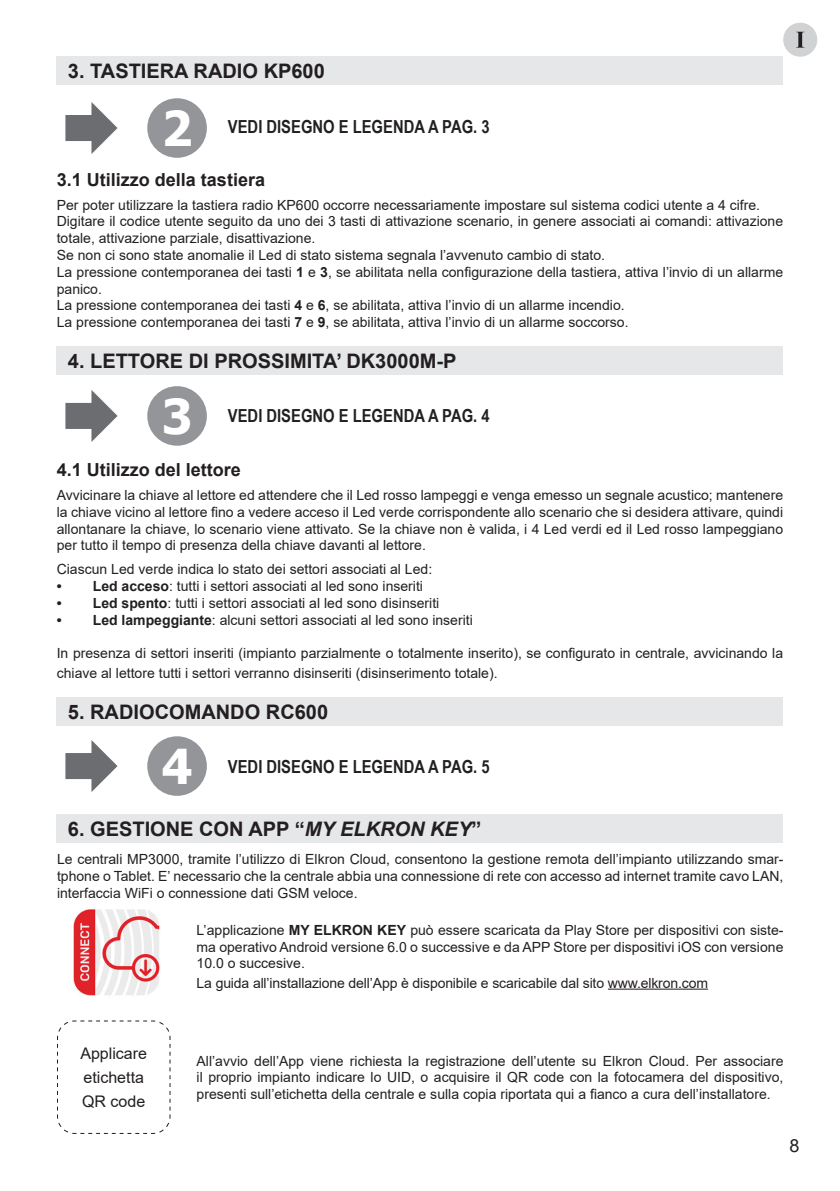
<style>
.page{position:relative;width:840px;height:1191px;background:#fff}
.page>*{position:absolute;margin:0;border:0;box-sizing:border-box;transform-origin:0 0}
.t1{font:700 48px "Tahoma";color:#fff}
.t2{font:700 20px "Arial";color:#231f20}
.t3{font:700 18px "Arial Narrow";color:#231f20}
.t4{font:700 18px "Arial";color:#231f20}
.t5{font:18px "Arial";color:#231f20}
.t6{font:16px "Arial";color:#231f20}
.t7{font:14px/16.8px "Arial";color:#231f20;text-align:justify}
.s1{font-weight:700}
.s2{font-style:italic}
</style>
<div class="page">
<div style="left:57px;top:814px;width:725px;height:28px;background:#e6e7e9"></div>
<div style="left:57px;top:697px;width:725px;height:29px;background:#e6e7e9"></div>
<div style="left:57px;top:346px;width:725px;height:29px;background:#e6e7e9"></div>
<div style="left:57px;top:57px;width:725px;height:28px;background:#e6e7e9"></div>
<svg style="left:65px;top:102px;width:52px;height:52px"></svg>
<svg style="left:65px;top:390px;width:52px;height:52px"></svg>
<svg style="left:65px;top:740px;width:52px;height:52px"></svg>
<div style="left:147px;top:98px;width:60px;height:60px;background:#939598;border-radius:50%"></div>
<div style="left:147px;top:386px;width:60px;height:60px;background:#939598;border-radius:50%"></div>
<div style="left:147px;top:736px;width:60px;height:60px;background:#939598;border-radius:50%"></div>
<hr style="left:607px;top:988px;width:100px;height:1px;background:#231f20">
<img style="left:73px;top:909px;width:87px;height:87px">
<svg style="left:57px;top:1020px;width:114px;height:114px"></svg>
<div style="left:782px;top:23px;width:34px;height:34px;background:#d1d2d4;border-radius:50%"></div>
<svg style="left:796px;top:32px;width:8px;height:16px"></svg>
<p class="t2" style="left:68px;top:57px;width:258px">3. TASTIERA RADIO KP600</p>
<p class="t1" style="left:162px;top:95px;width:32px">2</p>
<p class="t3" style="left:228px;top:113px;width:263px">VEDI DISEGNO E LEGENDA A PAG. 3</p>
<p class="t4" style="left:57px;top:166px;width:210px">3.1 Utilizzo della tastiera</p>
<p class="t7" style="left:57px;top:196px;width:704px">Per poter utilizzare la tastiera radio KP600 occorre necessariamente impostare sul sistema codici utente a 4 cifre.</p>
<p class="t7" style="left:57px;top:213px;width:727px">Digitare il codice utente seguito da uno dei 3 tasti di attivazione scenario, in genere associati ai comandi: attivazione totale, attivazione parziale, disattivazione.</p>
<p class="t7" style="left:57px;top:246px;width:549px">Se non ci sono state anomalie il Led di stato sistema segnala l’avvenuto cambio di stato.</p>
<p class="t7" style="left:57px;top:263px;width:727px">La pressione contemporanea dei tasti <span class="s1">1</span> e <span class="s1">3</span>, se abilitata nella configurazione della tastiera, attiva l’invio di un allarme panico.</p>
<p class="t7" style="left:57px;top:297px;width:569px">La pressione contemporanea dei tasti <span class="s1">4</span> e <span class="s1">6</span>, se abilitata, attiva l’invio di un allarme incendio.</p>
<p class="t7" style="left:57px;top:314px;width:573px">La pressione contemporanea dei tasti <span class="s1">7</span> e <span class="s1">9</span>, se abilitata, attiva l’invio di un allarme soccorso.</p>
<p class="t2" style="left:68px;top:346px;width:390px">4. LETTORE DI PROSSIMITA’ DK3000M-P</p>
<p class="t1" style="left:162px;top:383px;width:32px">3</p>
<p class="t3" style="left:228px;top:402px;width:263px">VEDI DISEGNO E LEGENDA A PAG. 4</p>
<p class="t4" style="left:57px;top:457px;width:186px">4.1 Utilizzo del lettore</p>
<p class="t7" style="left:57px;top:486px;width:727px">Avvicinare la chiave al lettore ed attendere che il Led rosso lampeggi e venga emesso un segnale acustico; mantenere la chiave vicino al lettore fino a vedere acceso il Led verde corrispondente allo scenario che si desidera attivare, quindi allontanare la chiave, lo scenario viene attivato. Se la chiave non è valida, i 4 Led verdi ed il Led rosso lampeggiano per tutto il tempo di presenza della chiave davanti al lettore.</p>
<p class="t7" style="left:57px;top:561px;width:377px">Ciascun Led verde indica lo stato dei settori associati al Led:</p>
<p class="t7" style="left:57px;top:578px;width:367px"><span class="s1">• Led acceso</span>: tutti i settori associati al led sono inseriti</p>
<p class="t7" style="left:57px;top:594px;width:384px"><span class="s1">• Led spento</span>: tutti i settori associati al led sono disinseriti</p>
<p class="t7" style="left:57px;top:611px;width:417px"><span class="s1">• Led lampeggiante</span>: alcuni settori associati al led sono inseriti</p>
<p class="t7" style="left:57px;top:644px;width:727px;line-height:19.2px">In presenza di settori inseriti (impianto parzialmente o totalmente inserito), se configurato in centrale, avvicinando la chiave al lettore tutti i settori verranno disinseriti (disinserimento totale).</p>
<p class="t2" style="left:68px;top:698px;width:262px">5. RADIOCOMANDO RC600</p>
<p class="t1" style="left:162px;top:733px;width:32px">4</p>
<p class="t2" style="left:68px;top:814px;width:415px">6. GESTIONE CON APP “<span class="s2">MY ELKRON KEY</span>”</p>
<p class="t7" style="left:57px;top:850px;width:727px">Le centrali MP3000, tramite l’utilizzo di Elkron Cloud, consentono la gestione remota dell’impianto utilizzando smar&shy;tphone o Tablet. E’ necessario che la centrale abbia una connessione di rete con accesso ad internet tramite cavo LAN, interfaccia WiFi o connessione dati GSM veloce.</p>
<p class="t7" style="left:196px;top:921px;width:588px">L’applicazione <span class="s1">MY ELKRON KEY</span> può essere scaricata da Play Store per dispositivi con siste&shy;ma operativo Android versione 6.0 o successive e da APP Store per dispositivi iOS con versione 10.0 o succesive.</p>
<p class="t7" style="left:196px;top:974px;width:512px">La guida all’installazione dell’App è disponibile e scaricabile dal sito www.elkron.com</p>
<p class="t3" style="left:228px;top:752px;width:263px">VEDI DISEGNO E LEGENDA A PAG. 5</p>
<p class="t6" style="left:80px;top:1042px;width:68px">Applicare</p>
<p class="t6" style="left:83px;top:1066px;width:62px">etichetta</p>
<p class="t6" style="left:82px;top:1090px;width:65px">QR code</p>
<p class="t7" style="left:196px;top:1052px;width:588px">All’avvio dell’App viene richiesta la registrazione dell’utente su Elkron Cloud. Per associare il proprio impianto indicare lo UID, o acquisire il QR code con la fotocamera del dispositivo, presenti sull’etichetta della centrale e sulla copia riportata qui a fianco a cura dell’installatore.</p>
<p class="t5" style="left:789px;top:1133px;width:12px">8</p>
</div>
